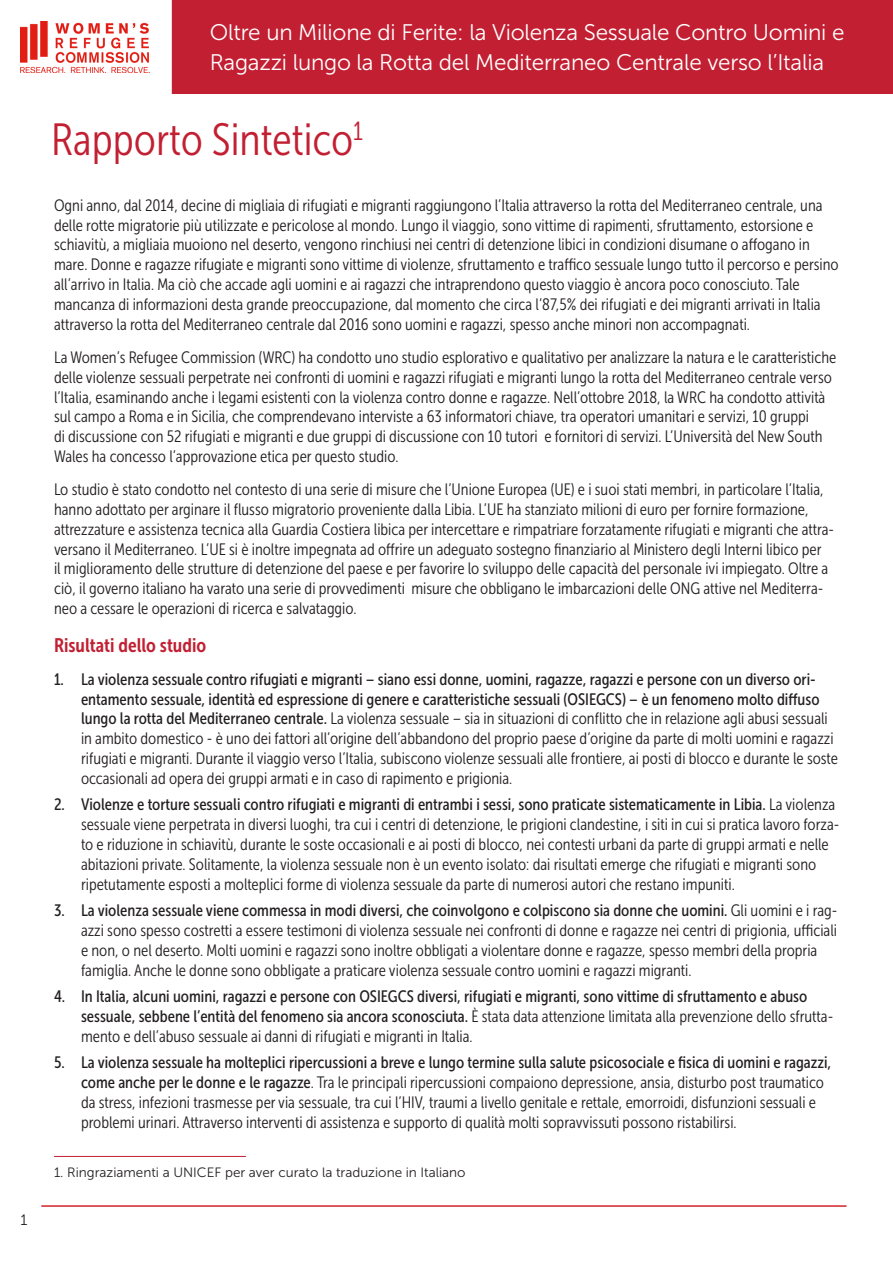
<style>
.page{position:relative;width:893px;height:1263px;background:#fff}
.page>*{position:absolute;margin:0;border:0;box-sizing:border-box;transform-origin:0 0}
.t1{font:45px "Museo Sans Cond 300";color:#c21f32}
.t2{font:22.5px/30px "Museo Sans 300";letter-spacing:-.01em;color:#fff}
.t3{font:19.5px "Museo Sans Cond 700";color:#c21f32}
.t4{font:16.5px/19.8px "Museo Sans Cond 300";color:#231f20}
.t5{font:16.5px/19.8px "Museo Sans Cond 500";color:#231f20}
.t6{font:15px "Museo Sans 300";color:#231f20}
.t7{font:13.5px "Museo Sans 300";color:#231f20}
.s1{font-family:"Museo Sans Cond 500"}
.s2{font-family:"Museo Sans Cond 300"}
</style>
<div class="page">
<div style="left:172px;top:0;width:721px;height:94px;background:#c21f32"></div>
<img style="left:20px;top:21px;width:129px;height:51px">
<hr style="left:41px;top:1205px;width:805px;height:2px;background:#d1232a">
<hr style="left:54px;top:1156px;width:192px;height:1px;background:#c21f32">
<p class="t6" style="left:20px;top:1212px;width:8px">1</p>
<p class="t2" style="left:210px;top:17px;width:636px">Oltre un Milione di Ferite: la Violenza Sessuale Contro Uomini e<br>Ragazzi lungo la Rotta del Mediterraneo Centrale verso l’Italia</p>
<p class="t1" style="left:51px;top:115px;width:313px">Rapporto Sintetico<sup>1</sup></p>
<p class="t4" style="left:54px;top:195px;width:786px">Ogni anno, dal 2014, decine di migliaia di rifugiati e migranti raggiungono l’Italia attraverso la rotta del Mediterraneo centrale, una delle rotte migratorie più utilizzate e pericolose al mondo. Lungo il viaggio, sono vittime di rapimenti, sfruttamento, estorsione e schiavitù, a migliaia muoiono nel deserto, vengono rinchiusi nei centri di detenzione libici in condizioni disumane o affogano in mare. Donne e ragazze rifugiate e migranti sono vittime di violenze, sfruttamento e traffico sessuale lungo tutto il percorso e persino all’arrivo in Italia. Ma ciò che accade agli uomini e ai ragazzi che intraprendono questo viaggio è ancora poco conosciuto. Tale mancanza di informazioni desta grande preoccupazione, dal momento che circa l’87,5% dei rifugiati e dei migranti arrivati in Italia attraverso la rotta del Mediterraneo centrale dal 2016 sono uomini e ragazzi, spesso anche minori non accompagnati.</p>
<p class="t4" style="left:54px;top:347px;width:784px">La Women’s Refugee Commission (WRC) ha condotto uno studio esplorativo e qualitativo per analizzare la natura e le caratteristiche delle violenze sessuali perpetrate nei confronti di uomini e ragazzi rifugiati e migranti lungo la rotta del Mediterraneo centrale verso l’Italia, esaminando anche i legami esistenti con la violenza contro donne e ragazze. Nell’ottobre 2018, la WRC ha condotto attività sul campo a Roma e in Sicilia, che comprendevano interviste a 63 informatori chiave, tra operatori umanitari e servizi, 10 gruppi<br>di discussione con 52 rifugiati e migranti e due gruppi di discussione con 10 tutori e fornitori di servizi. L’Università del New South Wales ha concesso l’approvazione etica per questo studio.</p>
<p class="t4" style="left:54px;top:480px;width:782px">Lo studio è stato condotto nel contesto di una serie di misure che l’Unione Europea (UE) e i suoi stati membri, in particolare l’Italia, hanno adottato per arginare il flusso migratorio proveniente dalla Libia. L’UE ha stanziato milioni di euro per fornire formazione, attrezzature e assistenza tecnica alla Guardia Costiera libica per intercettare e rimpatriare forzatamente rifugiati e migranti che attra&shy;versano il Mediterraneo. L’UE si è inoltre impegnata ad offrire un adeguato sostegno finanziario al Ministero degli Interni libico per<br>il miglioramento delle strutture di detenzione del paese e per favorire lo sviluppo delle capacità del personale ivi impiegato. Oltre a ciò, il governo italiano ha varato una serie di provvedimenti misure che obbligano le imbarcazioni delle ONG attive nel Mediterra&shy;neo a cessare le operazioni di ricerca e salvataggio.</p>
<p class="t3" style="left:54px;top:634px;width:154px">Risultati dello studio</p>
<p class="t4" style="left:81px;top:669px;width:759px;text-indent:-27px"><span class="s1">1. La violenza sessuale contro rifugiati e migranti – siano essi donne, uomini, ragazze, ragazzi e persone con un diverso ori&shy;entamento sessuale, identità ed espressione di genere e caratteristiche sessuali (OSIEGCS) – è un fenomeno molto diffuso lungo la rotta del Mediterraneo centrale.</span> La violenza sessuale – sia in situazioni di conflitto che in relazione agli abusi sessuali in ambito domestico - è uno dei fattori all’origine dell’abbandono del proprio paese d’origine da parte di molti uomini e ragazzi rifugiati e migranti. Durante il viaggio verso l’Italia, subiscono violenze sessuali alle frontiere, ai posti di blocco e durante le soste occasionali ad opera dei gruppi armati e in caso di rapimento e prigionia.</p>
<p class="t4" style="left:81px;top:795px;width:760px;text-indent:-27px"><span class="s1">2. Violenze e torture sessuali contro rifugiati e migranti di entrambi i sessi, sono praticate sistematicamente in Libia.</span> La violenza sessuale viene perpetrata in diversi luoghi, tra cui i centri di detenzione, le prigioni clandestine, i siti in cui si pratica lavoro forza&shy;to e riduzione in schiavitù, durante le soste occasionali e ai posti di blocco, nei contesti urbani da parte di gruppi armati e nelle abitazioni private. Solitamente, la violenza sessuale non è un evento isolato: dai risultati emerge che rifugiati e migranti sono ripetutamente esposti a molteplici forme di violenza sessuale da parte di numerosi autori che restano impuniti.</p>
<p class="t4" style="left:81px;top:901px;width:758px;text-indent:-27px"><span class="s1">3. La violenza sessuale viene commessa in modi diversi, che coinvolgono e colpiscono sia donne che uomini.</span> Gli uomini e i rag&shy;azzi sono spesso costretti a essere testimoni di violenza sessuale nei confronti di donne e ragazze nei centri di prigionia, ufficiali e non, o nel deserto. Molti uomini e ragazzi sono inoltre obbligati a violentare donne e ragazze, spesso membri della propria famiglia. Anche le donne sono obbligate a praticare violenza sessuale contro uomini e ragazzi migranti.</p>
<p class="t5" style="left:81px;top:987px;width:754px;text-indent:-27px">4. In Italia, alcuni uomini, ragazzi e persone con OSIEGCS diversi, rifugiati e migranti, sono vittime di sfruttamento e abuso sessuale, sebbene l’entità del fenomeno sia ancora sconosciuta. <span class="s2">È stata data attenzione limitata alla prevenzione dello sfrutta&shy;mento e dell’abuso sessuale ai danni di rifugiati e migranti in Italia.</span></p>
<p class="t4" style="left:81px;top:1053px;width:752px;text-indent:-27px"><span class="s1">5. La violenza sessuale ha molteplici ripercussioni a breve e lungo termine sulla salute psicosociale e fisica di uomini e ragazzi, come anche per le donne e le ragazze</span>. Tra le principali ripercussioni compaiono depressione, ansia, disturbo post traumatico da stress, infezioni trasmesse per via sessuale, tra cui l’HIV, traumi a livello genitale e rettale, emorroidi, disfunzioni sessuali e problemi urinari. Attraverso interventi di assistenza e supporto di qualità molti sopravvissuti possono ristabilirsi.</p>
<p class="t7" style="left:54px;top:1165px;width:413px">1. Ringraziamenti a UNICEF per aver curato la traduzione in Italiano</p>
</div>
